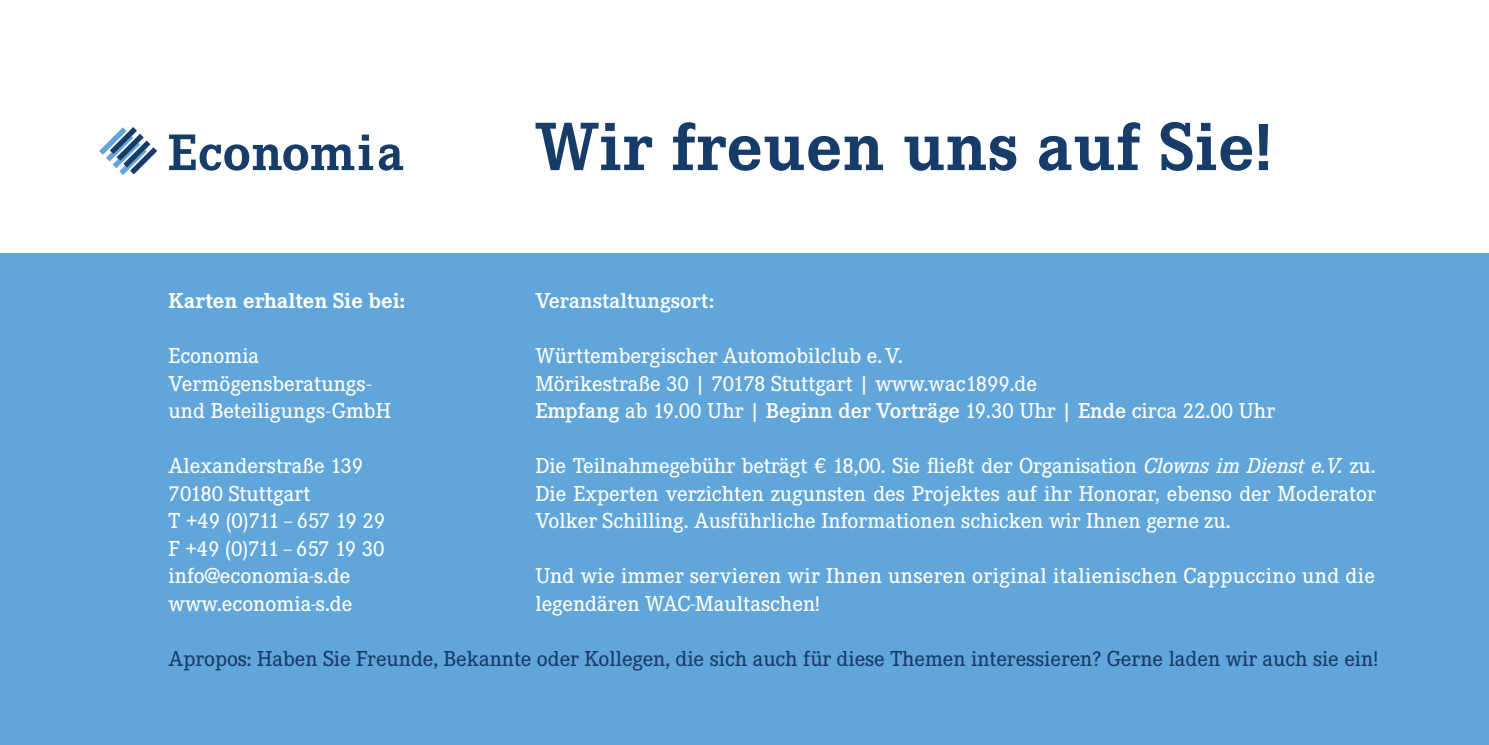
<style>
.page{position:relative;width:1489px;height:745px;background:#fff}
.page>*{position:absolute;margin:0;border:0;box-sizing:border-box;transform-origin:0 0}
.t1{font:700 71px "Corporate E";letter-spacing:.01em;color:#183c6a}
.t2{font:700 53.25px "Corporate E";letter-spacing:.01em;color:#183c6a}
.t3{font:500 22.5px/27.5px "Corporate E";color:#fff}
.t4{font:500 22.5px "Corporate E";letter-spacing:-.005em;color:#183c6a}
.t5{font:700 22.5px "Corporate E";color:#fff}
.t6{font:600 22.5px "Corporate E";color:#fff}
.s1{font-weight:600}
.s2{font-style:italic}
</style>
<div class="page">
<div style="left:0;top:253px;width:1488px;height:491px;background:#61a6da"></div>
<svg style="left:99px;top:127px;width:58px;height:48px"></svg>
<h2 class="t2" style="left:168px;top:122px;width:238px">Economia</h2>
<h1 class="t1" style="left:535px;top:106px;width:737px">Wir freuen uns auf Sie!</h1>
<p class="t5" style="left:169px;top:288px;width:238px">Karten erhalten Sie bei:</p>
<p class="t6" style="left:535px;top:288px;width:180px">Veranstaltungsort:</p>
<p class="t3" style="left:535px;top:342px;width:741px">Württembergischer Automobilclub e.V.<br>Mörikestraße 30 | 70178 Stuttgart | www.wac1899.de<br><span class="s1">Empfang</span> ab 19.00 Uhr | <span class="s1">Beginn der Vorträge</span> 19.30 Uhr | <span class="s1">Ende</span> circa 22.00 Uhr</p>
<p class="t3" style="left:535px;top:452px;width:841px;text-align:justify">Die Teilnahmegebühr beträgt € 18,00. Sie fließt der Organisation <span class="s2">Clowns im Dienst e.V.</span> zu.<br>Die Experten verzichten zugunsten des Projektes auf ihr Honorar, ebenso der Moderator Volker Schilling. Ausführliche Informationen schicken wir Ihnen gerne zu.</p>
<p class="t3" style="left:535px;top:562px;width:841px">Und wie immer servieren wir Ihnen unseren original italienischen Cappuccino und die legendären WAC-Maultaschen!</p>
<p class="t3" style="left:169px;top:342px;width:224px">Economia<br>Vermögensberatungs&shy;und Beteiligungs-GmbH</p>
<p class="t3" style="left:169px;top:452px;width:218px">Alexanderstraße 139<br>70180 Stuttgart<br>T +49 (0)711–657 19 29<br>F +49 (0)711–657 19 30 info@economia-s.de www.economia-s.de</p>
<p class="t4" style="left:169px;top:645px;width:1210px">Apropos: Haben Sie Freunde, Bekannte oder Kollegen, die sich auch für diese Themen interessieren? Gerne laden wir auch sie ein!</p>
</div>
